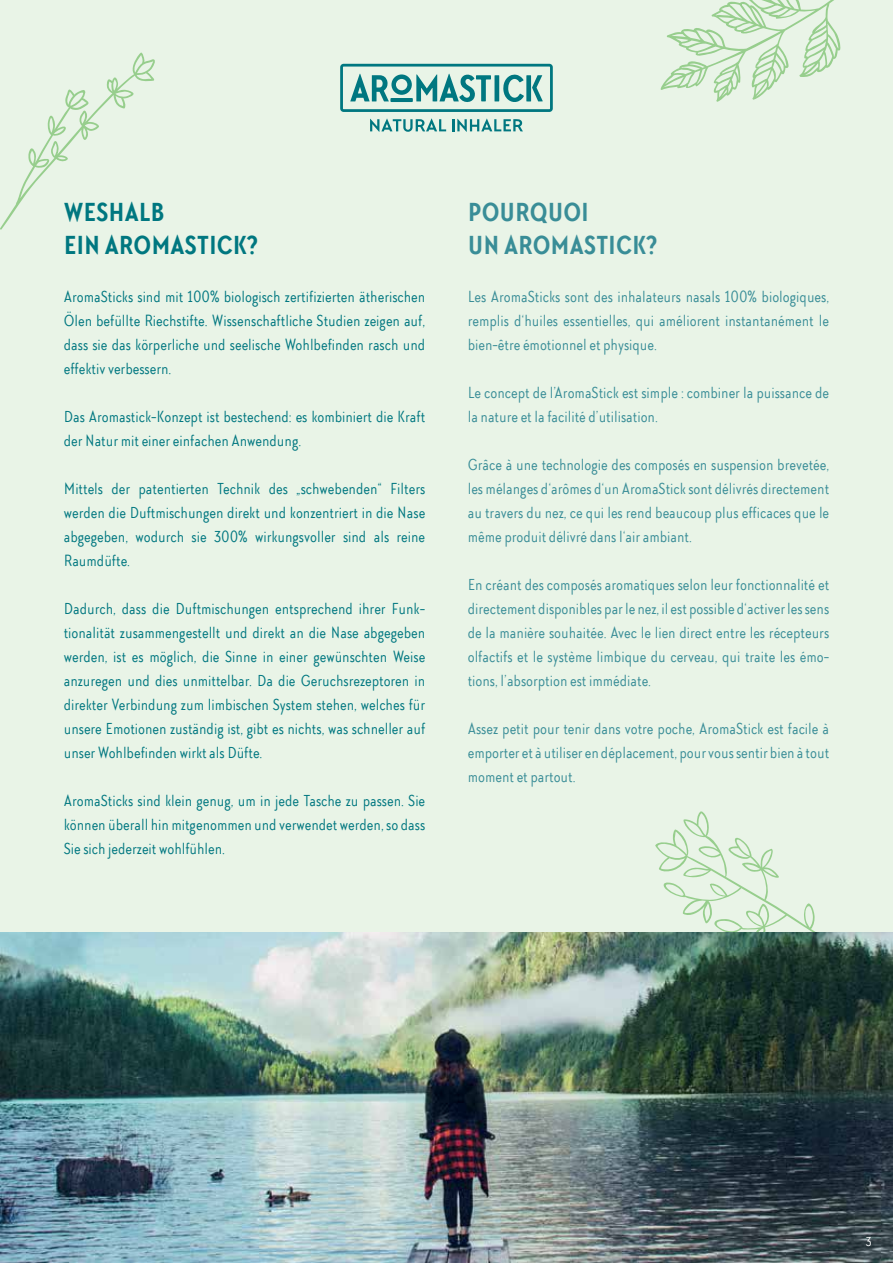
<style>
.page{position:relative;width:893px;height:1263px;background:#e9f4e7}
.page>*{position:absolute;margin:0;border:0;box-sizing:border-box;transform-origin:0 0}
.t1{font:700 27px/33px "TT Chocolates Condensed";color:#007780}
.t2{font:700 27px/33px "TT Chocolates Condensed";color:#398d97}
.t3{font:16.5px/24px "TT Chocolates Condensed";color:#007780;text-align:justify}
.t4{font:16.5px/24px "TT Chocolates Condensed";color:#398d97;text-align:justify}
.t5{font:13.5px "TT Chocolates Condensed";color:#fff}
</style>
<div class="page">
<svg style="left:655px;top:811px;width:161px;height:121px"></svg>
<img style="left:0;top:932px;width:893px;height:331px">
<svg style="left:660px;top:0;width:181px;height:102px"></svg>
<svg style="left:0;top:52px;width:155px;height:178px"></svg>
<svg style="left:340px;top:64px;width:213px;height:48px"></svg>
<hr style="left:390px;top:98px;width:23px;height:4px;background:#007780">
<svg style="left:370px;top:118px;width:76px;height:14px"></svg>
<svg style="left:452px;top:118px;width:71px;height:14px"></svg>
<h1 class="t1" style="left:64px;top:196px;width:196px">WESHALB<br>EIN AROMASTICK?</h1>
<p class="t3" style="left:64px;top:285px;width:363px">AromaSticks sind mit 100% biologisch zertifizierten ätherischen Ölen befüllte Riechstifte. Wissenschaftliche Studien zeigen auf, dass sie das körperliche und seelische Wohlbefinden rasch und effektiv verbessern.</p>
<p class="t3" style="left:64px;top:405px;width:363px">Das Aromastick-Konzept ist bestechend: es kombiniert die Kraft der Natur mit einer einfachen Anwendung.</p>
<p class="t3" style="left:64px;top:477px;width:363px">Mittels der patentierten Technik des „schwebenden“ Filters werden die Duftmischungen direkt und konzentriert in die Nase abgegeben, wodurch sie 300% wirkungsvoller sind als reine Raumdüfte.</p>
<p class="t3" style="left:64px;top:597px;width:363px">Dadurch, dass die Duftmischungen entsprechend ihrer Funk&shy;tionalität zusammengestellt und direkt an die Nase abgegeben werden, ist es möglich, die Sinne in einer gewünschten Weise anzuregen und dies unmittelbar. Da die Geruchsrezeptoren in direkter Verbindung zum limbischen System stehen, welches für unsere Emotionen zuständig ist, gibt es nichts, was schneller auf unser Wohlbefinden wirkt als Düfte.</p>
<p class="t3" style="left:64px;top:789px;width:363px">AromaSticks sind klein genug, um in jede Tasche zu passen. Sie können überall hin mitgenommen und verwendet werden, so dass Sie sich jederzeit wohlfühlen.</p>
<h1 class="t2" style="left:468px;top:196px;width:191px">POURQUOI<br>UN AROMASTICK?</h1>
<p class="t4" style="left:468px;top:285px;width:363px">Les AromaSticks sont des inhalateurs nasals 100% biologiques, remplis d‘huiles essentielles, qui améliorent instantanément le bien-être émotionnel et physique.</p>
<p class="t4" style="left:468px;top:381px;width:363px">Le concept de l’AromaStick est simple : combiner la puissance de la nature et la facilité d’utilisation.</p>
<p class="t4" style="left:468px;top:453px;width:363px">Grâce à une technologie des composés en suspension brevetée, les mélanges d‘arômes d‘un AromaStick sont délivrés directement au travers du nez, ce qui les rend beaucoup plus efficaces que le même produit délivré dans l‘air ambiant.</p>
<p class="t4" style="left:468px;top:573px;width:363px">En créant des composés aromatiques selon leur fonctionnalité et directement disponibles par le nez, il est possible d‘activer les sens de la manière souhaitée. Avec le lien direct entre les récepteurs olfactifs et le système limbique du cerveau, qui traite les émo&shy;tions, l’absorption est immédiate.</p>
<p class="t4" style="left:468px;top:717px;width:363px">Assez petit pour tenir dans votre poche, AromaStick est facile à emporter et à utiliser en déplacement, pour vous sentir bien à tout moment et partout.</p>
<p class="t5" style="left:866px;top:1234px;width:7px">3</p>
</div>
